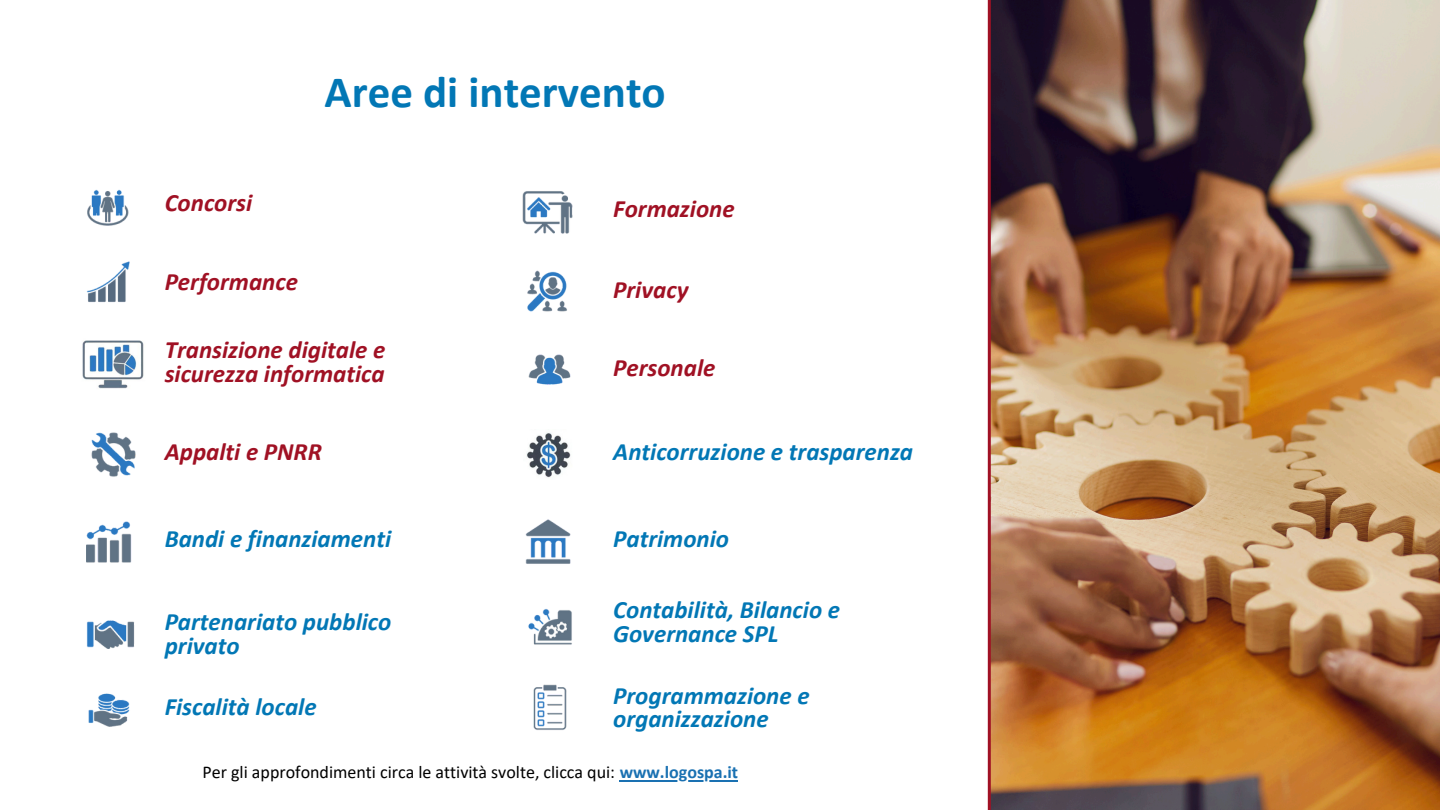
<style>
.page{position:relative;width:1440px;height:810px;background:#fff}
.page>*{position:absolute;margin:0;border:0;box-sizing:border-box;transform-origin:0 0}
.t1{font:700 45px "Calibri";color:#0277b5}
.t2{font:italic 700 25px/23.2px "Calibri";color:#0277b5}
.t3{font:italic 700 25px/23.2px "Calibri";color:#a01124}
.t4{font:18px "Calibri";color:#000}
.s1{font-weight:700;color:#1a71b2}
</style>
<div class="page">
<img style="left:991px;top:0;width:449px;height:810px">
<hr style="left:988px;top:0;width:3px;height:810px;background:#a01124">
<hr style="left:620px;top:780px;width:118px;height:1px;background:#1a71b2">
<img style="left:88px;top:693px;width:42px;height:34px">
<img style="left:522px;top:191px;width:51px;height:43px">
<img style="left:528px;top:609px;width:44px;height:36px">
<img style="left:525px;top:519px;width:46px;height:45px">
<img style="left:527px;top:270px;width:40px;height:42px">
<img style="left:91px;top:432px;width:45px;height:45px">
<img style="left:528px;top:354px;width:43px;height:31px">
<img style="left:86px;top:521px;width:46px;height:42px">
<img style="left:86px;top:261px;width:44px;height:41px">
<img style="left:86px;top:620px;width:49px;height:29px">
<img style="left:87px;top:189px;width:42px;height:37px">
<img style="left:82px;top:340px;width:62px;height:49px">
<img style="left:526px;top:433px;width:45px;height:45px">
<img style="left:533px;top:685px;width:34px;height:45px">
<p class="t1" style="left:324px;top:73px;width:343px">Aree di intervento</p>
<h2 class="t3" style="left:165px;top:193px;width:89px">Concorsi</h2>
<p class="t3" style="left:165px;top:273px;width:135px">Performance</p>
<h2 class="t3" style="left:613px;top:199px;width:123px">Formazione</h2>
<p class="t3" style="left:613px;top:280px;width:77px">Privacy</p>
<p class="t3" style="left:165px;top:340px;width:222px">Transizione digitale e sicurezza informatica</p>
<p class="t3" style="left:165px;top:442px;width:159px">Appalti e PNRR</p>
<p class="t2" style="left:165px;top:529px;width:228px">Bandi e finanziamenti</p>
<h2 class="t2" style="left:165px;top:613px;width:228px">Partenariato pubblico privato</h2>
<h2 class="t2" style="left:165px;top:698px;width:153px">Fiscalità locale</h2>
<h2 class="t3" style="left:613px;top:358px;width:104px">Personale</h2>
<p class="t2" style="left:613px;top:442px;width:301px">Anticorruzione e trasparenza</p>
<h2 class="t2" style="left:613px;top:529px;width:117px">Patrimonio</h2>
<p class="t2" style="left:613px;top:601px;width:228px">Contabilità, Bilancio e<br>Governance SPL</p>
<p class="t2" style="left:613px;top:686px;width:198px">Programmazione e organizzazione</p>
<h2 class="t4" style="left:203px;top:765px;width:537px">Per gli approfondimenti circa le attività svolte, clicca qui: <span class="s1">www.logospa.it</span></h2>
</div>
